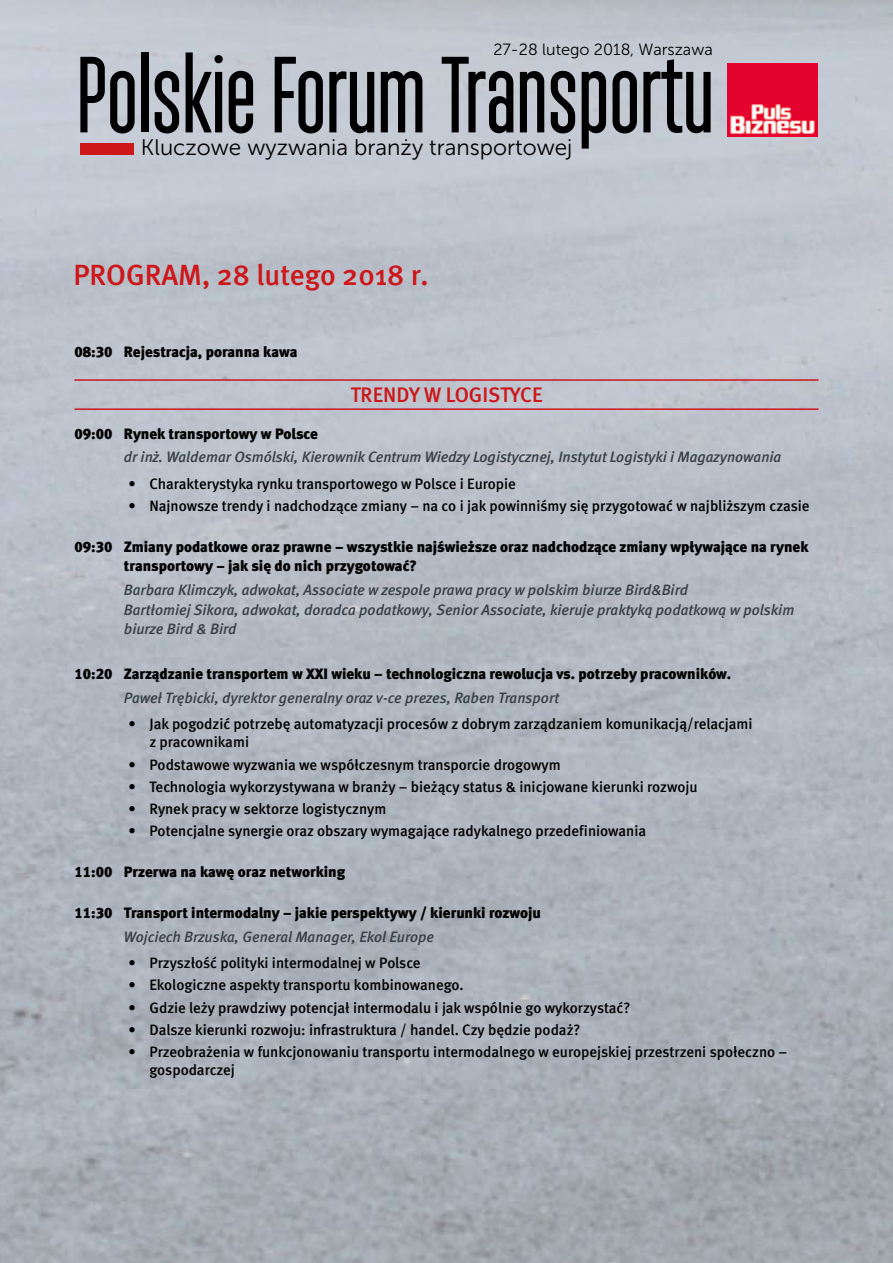
<style>
.page{position:relative;width:893px;height:1263px;background:#fff}
.page>*{position:absolute;margin:0;border:0;box-sizing:border-box;transform-origin:0 0}
.t1{font:500 108px "Monopol";color:#000}
.t2{font:29.25px "Meta Medium CE";color:#cd171a}
.t3{font:22.5px "Museo Sans 300";color:#000}
.t4{font:21px "Meta Medium CELF";color:#cd171a}
.t5{font:16.2px "Museo Sans 300";color:#000}
.t6{font:15px/18px "Meta Medium CELF";color:#000}
.t7{font:italic 15px/19.5px "Meta Medium CE";color:#374049}
.t8{font:15px/19.5px "Meta Black CELF";color:#000}
</style>
<div class="page">
<div style="left:0;top:0;width:893px;height:1263px;background:linear-gradient(to bottom,#c6ccd6,#a3a9b1)"></div>
<div style="left:80px;top:143px;width:53px;height:12px;background:#cd171a"></div>
<img style="left:728px;top:63px;width:89px;height:73px">
<hr style="left:74px;top:379px;width:745px;height:2px;background:#cd171a">
<hr style="left:74px;top:408px;width:745px;height:2px;background:#cd171a">
<p class="t5" style="left:493px;top:40px;width:221px">27-28 lutego 2018, Warszawa</p>
<h1 class="t1" style="left:77px;top:38px;width:638px">Polskie Forum Transportu</h1>
<h3 class="t3" style="left:141px;top:135px;width:433px">Kluczowe wyzwania branży transportowej</h3>
<h2 class="t2" style="left:73px;top:257px;width:357px">PROGRAM, 28 lutego 2018 r.</h2>
<p class="t8" style="left:74px;top:342px;width:225px">08:30 Rejestracja, poranna kawa</p>
<h3 class="t4" style="left:351px;top:382px;width:193px">TRENDY W LOGISTYCE</h3>
<p class="t8" style="left:74px;top:423px;width:245px">09:00 Rynek transportowy w Polsce</p>
<p class="t7" style="left:124px;top:447px;width:659px">dr inż. Waldemar Osmólski, Kierownik Centrum Wiedzy Logistycznej, Instytut Logistyki i Magazynowania</p>
<p class="t6" style="left:128px;top:475px;width:389px">• Charakterystyka rynku transportowego w Polsce i Europie</p>
<p class="t6" style="left:128px;top:497px;width:682px">• Najnowsze trendy i nadchodzące zmiany – na co i jak powinniśmy się przygotować w najbliższym czasie</p>
<p class="t8" style="left:124px;top:537px;width:686px;text-indent:-50px">09:30 Zmiany podatkowe oraz prawne – wszystkie najświeższe oraz nadchodzące zmiany wpływające na rynek transportowy – jak się do nich przygotować?</p>
<p class="t7" style="left:124px;top:580px;width:672px">Barbara Klimczyk, adwokat, Associate w zespole prawa pracy w polskim biurze Bird&amp;Bird<br>Bartłomiej Sikora, adwokat, doradca podatkowy, Senior Associate, kieruje praktyką podatkową w polskim biurze Bird &amp; Bird</p>
<p class="t8" style="left:74px;top:664px;width:658px">10:20 Zarządzanie transportem w XXI wieku – technologiczna rewolucja vs. potrzeby pracowników.</p>
<p class="t7" style="left:124px;top:688px;width:437px">Paweł Trębicki, dyrektor generalny oraz v-ce prezes, Raben Transport</p>
<p class="t6" style="left:149px;top:715px;width:604px;text-indent:-21px">• Jak pogodzić potrzebę automatyzacji procesów z dobrym zarządzaniem komunikacją/relacjami z pracownikami</p>
<p class="t6" style="left:128px;top:755px;width:434px">• Podstawowe wyzwania we współczesnym transporcie drogowym</p>
<p class="t6" style="left:128px;top:778px;width:571px">• Technologia wykorzystywana w branży – bieżący status &amp; inicjowane kierunki rozwoju</p>
<p class="t6" style="left:128px;top:800px;width:259px">• Rynek pracy w sektorze logistycznym</p>
<p class="t6" style="left:128px;top:822px;width:519px">• Potencjalne synergie oraz obszary wymagające radykalnego przedefiniowania</p>
<p class="t8" style="left:74px;top:862px;width:272px">11:00 Przerwa na kawę oraz networking</p>
<p class="t8" style="left:74px;top:903px;width:468px">11:30 Transport intermodalny – jakie perspektywy / kierunki rozwoju</p>
<p class="t7" style="left:124px;top:927px;width:312px">Wojciech Brzuska, General Manager, Ekol Europe</p>
<p class="t6" style="left:128px;top:954px;width:294px">• Przyszłość polityki intermodalnej w Polsce</p>
<p class="t6" style="left:128px;top:976px;width:337px">• Ekologiczne aspekty transportu kombinowanego.</p>
<p class="t6" style="left:128px;top:998px;width:503px">• Gdzie leży prawdziwy potencjał intermodalu i jak wspólnie go wykorzystać?</p>
<p class="t6" style="left:128px;top:1021px;width:454px">• Dalsze kierunki rozwoju: infrastruktura / handel. Czy będzie podaż?</p>
<p class="t6" style="left:149px;top:1043px;width:639px;text-indent:-21px">• Przeobrażenia w funkcjonowaniu transportu intermodalnego w europejskiej przestrzeni społeczno – gospodarczej</p>
</div>
